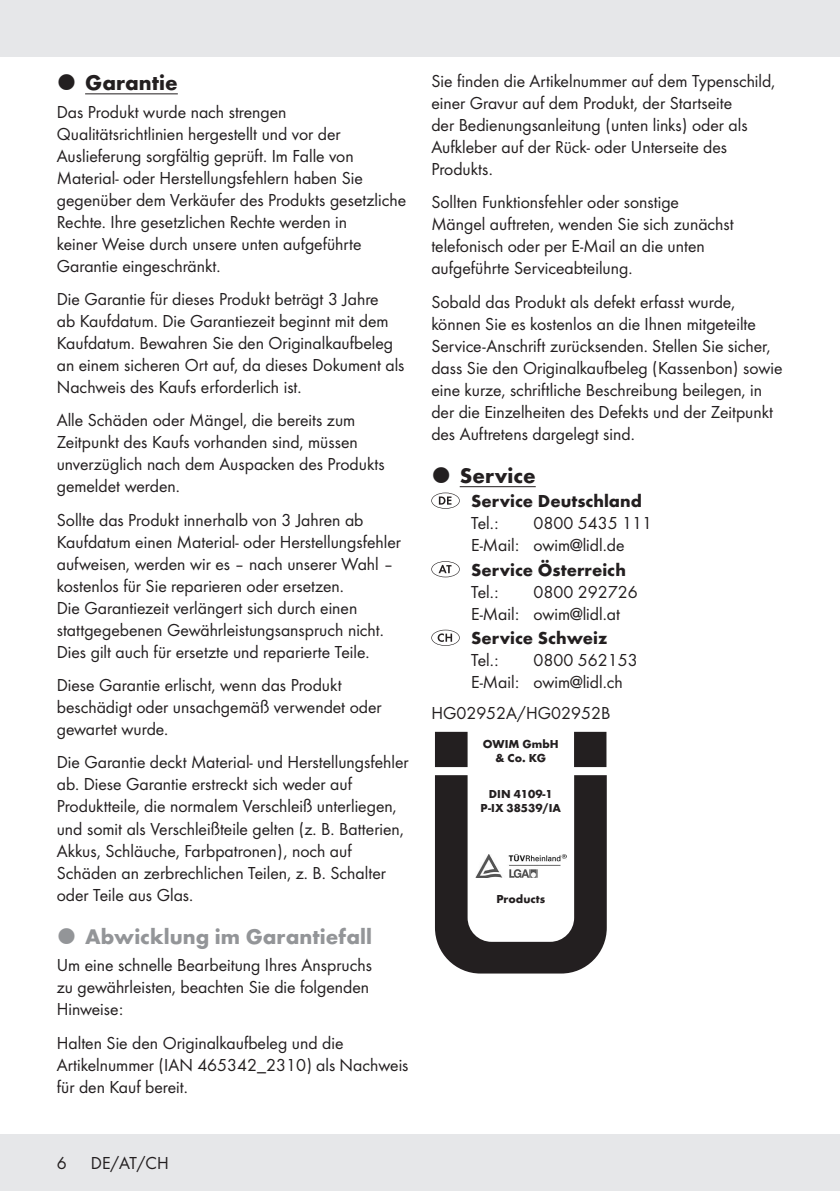
<style>
.page{position:relative;width:840px;height:1191px;background:#fff}
.page>*{position:absolute;margin:0;border:0;box-sizing:border-box;transform-origin:0 0}
.t1{font:700 22px "Futura";color:#939598}
.t2{font:700 22px "Futura";color:#231f20}
.Body_SB{font:18px/22px "Futura Boo";color:#231f20}
.Body{font:18px/22px "Futura Boo";color:#231f20}
.Custom6{font:18px "Futura Boo";color:#231f20}
.Custom6-2{font:700 18px "Futura";color:#231f20}
.Body-2{font:700 12px/14px "Futura";color:#231f20;text-align:center}
</style>
<div class="page">
<div style="left:0;top:1134px;width:839px;height:57px;background:#e6e7e9"></div>
<div style="left:0;top:0;width:839px;height:57px;background:#e6e7e9"></div>
<hr style="left:85px;top:93px;width:93px;height:1px;background:#231f20">
<hr style="left:459px;top:486px;width:76px;height:1px;background:#231f20">
<svg style="left:431px;top:492px;width:28px;height:17px"></svg>
<svg style="left:431px;top:561px;width:28px;height:16px"></svg>
<svg style="left:431px;top:629px;width:28px;height:17px"></svg>
<svg style="left:435px;top:732px;width:171px;height:241px"></svg>
<img style="left:475px;top:854px;width:91px;height:23px">
<p class="t2" style="left:85px;top:66px;width:94px">Garantie</p>
<p class="Body" style="left:57px;top:100px;width:350px">Das Produkt wurde nach strengen Qualitätsrichtlinien hergestellt und vor der Auslieferung sorgfältig geprüft. Im Falle von Material- oder Herstellungsfehlern haben Sie gegenüber dem Verkäufer des Produkts gesetzliche Rechte. Ihre gesetzlichen Rechte werden in<br>keiner Weise durch unsere unten aufgeführte Garantie eingeschränkt.</p>
<p class="Body_SB" style="left:57px;top:287px;width:349px">Die Garantie für dieses Produkt beträgt 3 Jahre<br>ab Kaufdatum. Die Garantiezeit beginnt mit dem Kaufdatum. Bewahren Sie den Originalkaufbeleg an einem sicheren Ort auf, da dieses Dokument als Nachweis des Kaufs erforderlich ist.</p>
<p class="Body_SB" style="left:57px;top:408px;width:329px">Alle Schäden oder Mängel, die bereits zum Zeitpunkt des Kaufs vorhanden sind, müssen unverzüglich nach dem Auspacken des Produkts gemeldet werden.</p>
<p class="Body_SB" style="left:57px;top:508px;width:345px">Sollte das Produkt innerhalb von 3 Jahren ab Kaufdatum einen Material- oder Herstellungsfehler aufweisen, werden wir es – nach unserer Wahl – kostenlos für Sie reparieren oder ersetzen.<br>Die Garantiezeit verlängert sich durch einen stattgegebenen Gewährleistungsanspruch nicht.<br>Dies gilt auch für ersetzte und reparierte Teile.</p>
<p class="Body_SB" style="left:57px;top:673px;width:326px">Diese Garantie erlischt, wenn das Produkt beschädigt oder unsachgemäß verwendet oder gewartet wurde.</p>
<p class="Body_SB" style="left:57px;top:750px;width:353px">Die Garantie deckt Material- und Herstellungsfehler ab. Diese Garantie erstreckt sich weder auf Produktteile, die normalem Verschleiß unterliegen, und somit als Verschleißteile gelten (z. B. Batterien, Akkus, Schläuche, Farbpatronen), noch auf Schäden an zerbrechlichen Teilen, z. B. Schalter oder Teile aus Glas.</p>
<p class="t1" style="left:85px;top:920px;width:288px">Abwicklung im Garantiefall</p>
<p class="Body" style="left:57px;top:953px;width:317px">Um eine schnelle Bearbeitung Ihres Anspruchs zu gewährleisten, beachten Sie die folgenden<br>Hinweise:</p>
<p class="Body_SB" style="left:57px;top:1030px;width:353px">Halten Sie den Originalkaufbeleg und die<br>Artikelnummer (IAN 465342_2310) als Nachweis für den Kauf bereit.</p>
<p class="Body_SB" style="left:431px;top:69px;width:345px">Sie finden die Artikelnummer auf dem Typenschild, einer Gravur auf dem Produkt, der Startseite<br>der Bedienungsanleitung (unten links) oder als Aufkleber auf der Rück- oder Unterseite des Produkts.</p>
<p class="Body_SB" style="left:431px;top:190px;width:304px">Sollten Funktionsfehler oder sonstige Mängel auftreten, wenden Sie sich zunächst telefonisch oder per E-Mail an die unten aufgeführte Serviceabteilung.</p>
<p class="Body_SB" style="left:431px;top:290px;width:352px">Sobald das Produkt als defekt erfasst wurde, können Sie es kostenlos an die Ihnen mitgeteilte Service-Anschrift zurücksenden. Stellen Sie sicher, dass Sie den Originalkaufbeleg (Kassenbon) sowie eine kurze, schriftliche Beschreibung beilegen, in der die Einzelheiten des Defekts und der Zeitpunkt des Auftretens dargelegt sind.</p>
<p class="t2" style="left:459px;top:459px;width:77px">Service</p>
<p class="Custom6-2" style="left:471px;top:488px;width:172px">Service Deutschland</p>
<p class="Custom6" style="left:471px;top:511px;width:29px">Tel.:</p>
<p class="Custom6" style="left:533px;top:511px;width:120px">0800 5435 111</p>
<p class="Custom6" style="left:471px;top:533px;width:155px">E-Mail: owim@lidl.de</p>
<p class="Custom6-2" style="left:471px;top:556px;width:156px">Service Österreich</p>
<p class="Custom6" style="left:471px;top:579px;width:29px">Tel.:</p>
<p class="Custom6" style="left:533px;top:579px;width:106px">0800 292726</p>
<p class="Custom6" style="left:471px;top:601px;width:150px">E-Mail: owim@lidl.at</p>
<p class="Custom6-2" style="left:471px;top:625px;width:138px">Service Schweiz</p>
<p class="Custom6" style="left:471px;top:648px;width:29px">Tel.:</p>
<p class="Custom6" style="left:533px;top:648px;width:106px">0800 562153</p>
<p class="Custom6" style="left:471px;top:670px;width:153px">E-Mail: owim@lidl.ch</p>
<p class="Body" style="left:431px;top:700px;width:180px">HG02952A/HG02952B</p>
<p class="Body-2" style="left:482px;top:736px;width:77px">OWIM GmbH &amp; Co. KG</p>
<p class="Body-2" style="left:488px;top:786px;width:65px">DIN 4109-1</p>
<p class="Body-2" style="left:480px;top:800px;width:82px">P-IX 38539/IA</p>
<p class="Body-2" style="left:496px;top:891px;width:50px">Products</p>
<p class="Body" style="left:57px;top:1151px;width:11px">6</p>
<p class="Body" style="left:91px;top:1151px;width:79px">DE/AT/CH</p>
</div>
